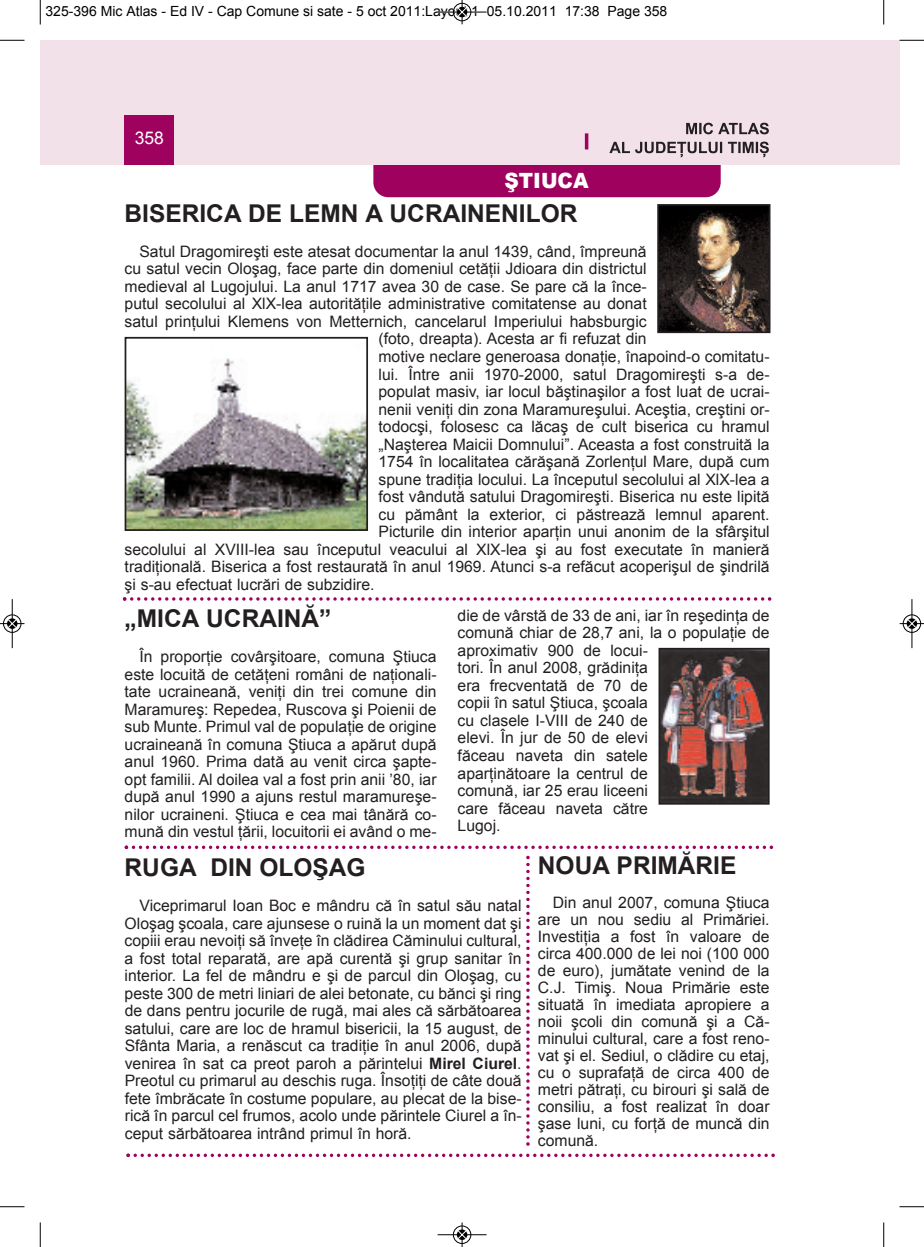
<style>
.page{position:relative;width:924px;height:1247px;background:#fff}
.page>*{position:absolute;margin:0;border:0;box-sizing:border-box;transform-origin:0 0}
.t1{font:700 24.5px "Arial";color:#231f20}
.t2{font:900 21px "Arial";color:#fff;scale:.95 1}
.t3{font:17.5px "Arial";color:#fff}
.t4{font:15.75px/17.5px "Arial";color:#231f20;text-align:justify}
.t5{font:14px "Arial";color:#000}
.s1{font-weight:700}
</style>
<div class="page">
<div style="left:884px;top:40px;width:15px;height:124px;background:#f3e1e9"></div>
<div style="left:373px;top:134px;width:348px;height:63px;background:#9e015e;border-radius:15px"></div>
<div style="left:40px;top:40px;width:844px;height:124px;background:#f3e1e9"></div>
<div style="left:125px;top:115px;width:49px;height:49px;background:#9e015e"></div>
<hr style="left:585px;top:133px;width:3px;height:16px;background:#9e015e">
<svg style="left:686px;top:123px;width:83px;height:11px"></svg>
<svg style="left:609px;top:142px;width:160px;height:15px"></svg>
<svg style="left:526px;top:855px;width:4px;height:290px"></svg>
<svg style="left:123px;top:597px;width:648px;height:3px"></svg>
<svg style="left:125px;top:845px;width:648px;height:4px"></svg>
<svg style="left:126px;top:1153px;width:649px;height:3px"></svg>
<img style="left:661px;top:650px;width:105px;height:151px">
<div style="left:658px;top:647px;width:111px;height:157px;border:2px solid #231f20"></div>
<img style="left:128px;top:358px;width:237px;height:170px">
<div style="left:125px;top:337px;width:243px;height:194px;border:2px solid #231f20"></div>
<img style="left:660px;top:207px;width:107px;height:123px">
<div style="left:657px;top:204px;width:113px;height:129px;border:2px solid #231f20"></div>
<svg style="left:40px;top:0;width:1px;height:24px"></svg>
<svg style="left:0;top:40px;width:24px;height:1px"></svg>
<svg style="left:883px;top:0;width:1px;height:24px"></svg>
<svg style="left:899px;top:40px;width:25px;height:1px"></svg>
<svg style="left:40px;top:1222px;width:1px;height:24px"></svg>
<svg style="left:0;top:1206px;width:24px;height:1px"></svg>
<svg style="left:883px;top:1222px;width:1px;height:24px"></svg>
<svg style="left:899px;top:1206px;width:25px;height:1px"></svg>
<hr style="left:438px;top:12px;width:48px;height:1px;background:#000">
<div style="left:453px;top:3px;width:18px;height:18px;border:1px solid #000;border-radius:50%"></div>
<svg style="left:458px;top:0;width:8px;height:24px"></svg>
<hr style="left:438px;top:1234px;width:48px;height:1px;background:#000">
<div style="left:453px;top:1225px;width:18px;height:18px;border:1px solid #000;border-radius:50%"></div>
<svg style="left:458px;top:1222px;width:8px;height:24px"></svg>
<div style="left:3px;top:614px;width:19px;height:19px;border:1px solid #fff;border-radius:50%"></div>
<hr style="left:12px;top:599px;width:1px;height:49px;background:#000">
<div style="left:3px;top:614px;width:18px;height:18px;border:1px solid #000;border-radius:50%"></div>
<svg style="left:0;top:619px;width:24px;height:9px"></svg>
<div style="left:902px;top:614px;width:19px;height:19px;border:1px solid #fff;border-radius:50%"></div>
<hr style="left:911px;top:599px;width:1px;height:49px;background:#000">
<div style="left:903px;top:614px;width:18px;height:18px;border:1px solid #000;border-radius:50%"></div>
<svg style="left:900px;top:619px;width:24px;height:9px"></svg>
<p class="t5" style="left:46px;top:3px;width:623px">325-396 Mic Atlas - Ed IV - Cap Comune si sate - 5 oct 2011:Layout 1 05.10.2011 17:38 Page 358</p>
<p class="t3" style="left:135px;top:128px;width:31px">358</p>
<h2 class="t2" style="left:504px;top:165px;width:90px">ŞTIUCA</h2>
<h1 class="t1" style="left:125px;top:200px;width:454px">BISERICA DE LEMN A UCRAINENILOR</h1>
<p class="t4" style="left:139px;top:243px;width:509px">Satul Dragomireşti este atesat documentar la anul 1439, când, împreună</p>
<p class="t4" style="left:125px;top:260px;width:524px">cu satul vecin Oloşag, face parte din domeniul cetăţii Jdioara din districtul</p>
<p class="t4" style="left:125px;top:278px;width:524px">medieval al Lugojului. La anul 1717 avea 30 de case. Se pare că la înce-</p>
<p class="t4" style="left:125px;top:295px;width:524px">putul secolului al XlX-lea autorităţile administrative comitatense au donat</p>
<p class="t4" style="left:125px;top:313px;width:524px">satul prinţului Klemens von Metternich, cancelarul Imperiului habsburgic</p>
<p class="t4" style="left:378px;top:330px;width:270px">(foto, dreapta). Acesta ar fi refuzat din</p>
<p class="t4" style="left:378px;top:348px;width:393px">motive neclare generoasa donaţie, înapoind-o comitatu-</p>
<p class="t4" style="left:378px;top:365px;width:393px">lui. Între anii 1970-2000, satul Dragomireşti s-a de-</p>
<p class="t4" style="left:378px;top:383px;width:393px">populat masiv, iar locul băştinaşilor a fost luat de ucrai-</p>
<p class="t4" style="left:378px;top:400px;width:393px">nenii veniţi din zona Maramureşului. Aceştia, creştini or-</p>
<p class="t4" style="left:378px;top:418px;width:393px">todocşi, folosesc ca lăcaş de cult biserica cu hramul</p>
<p class="t4" style="left:378px;top:435px;width:393px">„Naşterea Maicii Domnului”. Aceasta a fost construită la</p>
<p class="t4" style="left:378px;top:453px;width:393px">1754 în localitatea cărăşană Zorlenţul Mare, după cum</p>
<p class="t4" style="left:378px;top:470px;width:393px">spune tradiţia locului. La începutul secolului al XlX-lea a</p>
<p class="t4" style="left:378px;top:488px;width:393px">fost vândută satului Dragomireşti. Biserica nu este lipită</p>
<p class="t4" style="left:378px;top:505px;width:393px">cu pământ la exterior, ci păstrează lemnul aparent.</p>
<p class="t4" style="left:378px;top:523px;width:393px">Picturile din interior aparţin unui anonim de la sfârşitul</p>
<p class="t4" style="left:125px;top:540px;width:646px">secolului al XVIII-lea sau începutul veacului al XlX-lea şi au fost executate în manieră</p>
<p class="t4" style="left:125px;top:558px;width:646px">tradiţională. Biserica a fost restaurată în anul 1969. Atunci s-a refăcut acoperişul de şindrilă</p>
<p class="t4" style="left:125px;top:575px;width:251px">şi s-au efectuat lucrări de subzidire.</p>
<h1 class="t1" style="left:125px;top:605px;width:208px">„MICA UCRAINĂ”</h1>
<p class="t4" style="left:125px;top:648px;width:313px;text-indent:15px">În proporţie covârşitoare, comuna Ştiuca este locuită de cetăţeni români de naţionali&shy;tate ucraineană, veniţi din trei comune din Maramureş: Repedea, Ruscova şi Poienii de sub Munte. Primul val de populaţie de origine ucraineană în comuna Ştiuca a apărut după anul 1960. Prima dată au venit circa şapte&shy;opt familii. Al doilea val a fost prin anii ’80, iar după anul 1990 a ajuns restul maramureşe&shy;nilor ucraineni. Ştiuca e cea mai tânără co&shy;mună din vestul ţării, locuitorii ei având o me-</p>
<p class="t4" style="left:458px;top:606px;width:313px;text-align:left">die de vârstă de 33 de ani, iar în reşedinţa de comună chiar de 28,7 ani, la o populaţie de aproximativ 900 de locui-<br>tori. În anul 2008, grădiniţa<br>era frecventată de 70 de<br>copii în satul Ştiuca, şcoala<br>cu clasele I-VIII de 240 de<br>elevi. În jur de 50 de elevi<br>făceau naveta din satele<br>aparţinătoare la centrul de<br>comună, iar 25 erau liceeni<br>care făceau naveta către<br>Lugoj.</p>
<h1 class="t1" style="left:125px;top:854px;width:242px">RUGA DIN OLOŞAG</h1>
<p class="t4" style="left:125px;top:897px;width:399px;text-indent:15px">Viceprimarul Ioan Boc e mândru că în satul său natal Oloşag şcoala, care ajunsese o ruină la un moment dat şi copiii erau nevoiţi să înveţe în clădirea Căminului cultural, a fost total reparată, are apă curentă şi grup sanitar în interior. La fel de mândru e şi de parcul din Oloşag, cu peste 300 de metri liniari de alei betonate, cu bănci şi ring de dans pentru jocurile de rugă, mai ales că sărbătoarea satului, care are loc de hramul bisericii, la 15 august, de Sfânta Maria, a renăscut ca tradiţie în anul 2006, după venirea în sat ca preot paroh a părintelui <span class="s1">Mirel Ciurel</span>.<br>Preotul cu primarul au deschis ruga. Însoţiţi de câte două fete îmbrăcate în costume populare, au plecat de la bise&shy;rică în parcul cel frumos, acolo unde părintele Ciurel a în&shy;ceput sărbătoarea intrând primul în horă.</p>
<h1 class="t1" style="left:538px;top:851px;width:200px">NOUA PRIMĂRIE</h1>
<p class="t4" style="left:538px;top:893px;width:233px;line-height:17px;text-indent:15px">Din anul 2007, comuna Ştiuca are un nou sediu al Primăriei.<br>Investiţia a fost în valoare de circa 400.000 de lei noi (100 000 de euro), jumătate venind de la C.J. Timiş. Noua Primărie este situată în imediata apropiere a noii şcoli din comună şi a Că&shy;minului cultural, care a fost reno&shy;vat şi el. Sediul, o clădire cu etaj, cu o suprafaţă de circa 400 de metri pătraţi, cu birouri şi sală de consiliu, a fost realizat în doar şase luni, cu forţă de muncă din comună.</p>
</div>
